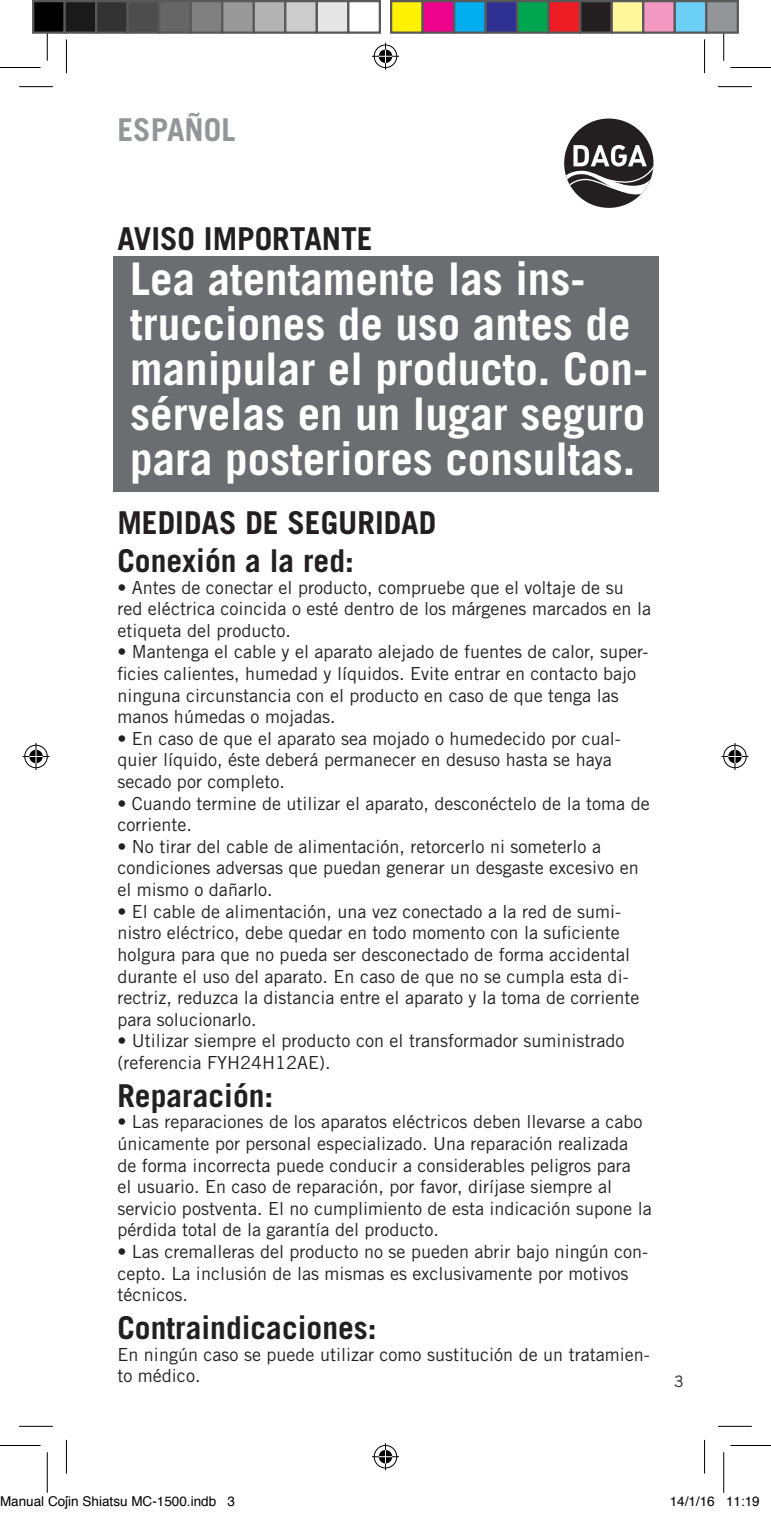
<style>
.page{position:relative;width:771px;height:1513px;background:#fff}
.page>*{position:absolute;margin:0;border:0;box-sizing:border-box;transform-origin:0 0}
.t1{font:700 45px/45px "Trade Gothic LT Std";color:#fff}
.t2{font:700 31.5px/37.8px "Trade Gothic LT Std";color:#231f20}
.t3{font:700 31.5px "Trade Gothic LT Std";color:#939598}
.t4{font:18px/21.6px "Trade Gothic LT Std";color:#231f20}
.t5{font:15.75px "Trade Gothic LT Std";color:#231f20}
.t6{font:13.5px "Helvetica";color:#000}
</style>
<div class="page">
<div style="left:564px;top:119px;width:89px;height:89px;background:#231f20;border-radius:50%"></div>
<svg style="left:564px;top:145px;width:89px;height:52px"></svg>
<div style="left:113px;top:256px;width:545px;height:236px;background:#6c6d70"></div>
<hr style="left:19px;top:86px;width:34px;height:1px;background:#000">
<hr style="left:718px;top:86px;width:33px;height:1px;background:#000">
<hr style="left:19px;top:1426px;width:34px;height:1px;background:#000">
<hr style="left:718px;top:1426px;width:33px;height:1px;background:#000">
<hr style="left:66px;top:39px;width:1px;height:34px;background:#000">
<hr style="left:66px;top:1439px;width:1px;height:34px;background:#000">
<hr style="left:704px;top:39px;width:1px;height:34px;background:#000">
<hr style="left:704px;top:1439px;width:1px;height:34px;background:#000">
<hr style="left:0;top:67px;width:40px;height:1px;background:#000">
<hr style="left:730px;top:67px;width:41px;height:1px;background:#000">
<hr style="left:0;top:1445px;width:40px;height:1px;background:#000">
<hr style="left:730px;top:1445px;width:41px;height:1px;background:#000">
<hr style="left:47px;top:20px;width:1px;height:41px;background:#000">
<hr style="left:47px;top:1452px;width:1px;height:40px;background:#000">
<hr style="left:723px;top:20px;width:1px;height:41px;background:#000">
<hr style="left:723px;top:1452px;width:1px;height:40px;background:#000">
<svg style="left:372px;top:43px;width:27px;height:27px"></svg>
<svg style="left:372px;top:1443px;width:27px;height:27px"></svg>
<svg style="left:23px;top:743px;width:27px;height:27px"></svg>
<svg style="left:721px;top:743px;width:27px;height:27px"></svg>
<div style="left:33px;top:1px;width:32px;height:32px;background:#000"></div>
<div style="left:32px;top:0;width:34px;height:34px;border:2px solid #595959"></div>
<div style="left:65px;top:1px;width:31px;height:32px;background:#1a1a1a"></div>
<div style="left:64px;top:0;width:33px;height:34px;border:2px solid #595959"></div>
<div style="left:96px;top:1px;width:32px;height:32px;background:#333"></div>
<div style="left:95px;top:0;width:34px;height:34px;border:2px solid #595959"></div>
<div style="left:128px;top:1px;width:31px;height:32px;background:#4d4d4d"></div>
<div style="left:127px;top:0;width:33px;height:34px;border:2px solid #595959"></div>
<div style="left:159px;top:1px;width:32px;height:32px;background:#666"></div>
<div style="left:158px;top:0;width:34px;height:34px;border:2px solid #595959"></div>
<div style="left:191px;top:1px;width:31px;height:32px;background:#808080"></div>
<div style="left:190px;top:0;width:33px;height:34px;border:2px solid #595959"></div>
<div style="left:222px;top:1px;width:32px;height:32px;background:#999"></div>
<div style="left:221px;top:0;width:34px;height:34px;border:2px solid #595959"></div>
<div style="left:254px;top:1px;width:31px;height:32px;background:#b3b3b3"></div>
<div style="left:253px;top:0;width:33px;height:34px;border:2px solid #595959"></div>
<div style="left:285px;top:1px;width:32px;height:32px;background:#ccc"></div>
<div style="left:284px;top:0;width:34px;height:34px;border:2px solid #595959"></div>
<div style="left:317px;top:1px;width:31px;height:32px;background:#e6e6e6"></div>
<div style="left:316px;top:0;width:33px;height:34px;border:2px solid #595959"></div>
<div style="left:347px;top:0;width:34px;height:34px;border:2px solid #595959"></div>
<div style="left:391px;top:1px;width:31px;height:32px;background:#fff101"></div>
<div style="left:390px;top:0;width:34px;height:34px;border:2px solid #595959"></div>
<div style="left:422px;top:1px;width:32px;height:32px;background:#ed028c"></div>
<div style="left:421px;top:0;width:34px;height:34px;border:2px solid #595959"></div>
<div style="left:454px;top:1px;width:31px;height:32px;background:#00aeef"></div>
<div style="left:453px;top:0;width:34px;height:34px;border:2px solid #595959"></div>
<div style="left:485px;top:1px;width:32px;height:32px;background:#2e3092"></div>
<div style="left:484px;top:0;width:34px;height:34px;border:2px solid #595959"></div>
<div style="left:517px;top:1px;width:31px;height:32px;background:#00a54f"></div>
<div style="left:516px;top:0;width:34px;height:34px;border:2px solid #595959"></div>
<div style="left:548px;top:1px;width:32px;height:32px;background:#ee1d23"></div>
<div style="left:547px;top:0;width:34px;height:34px;border:2px solid #595959"></div>
<div style="left:580px;top:1px;width:31px;height:32px;background:#231f20"></div>
<div style="left:579px;top:0;width:34px;height:34px;border:2px solid #595959"></div>
<div style="left:611px;top:1px;width:32px;height:32px;background:#fff79a"></div>
<div style="left:610px;top:0;width:34px;height:34px;border:2px solid #595959"></div>
<div style="left:643px;top:1px;width:31px;height:32px;background:#f499c2"></div>
<div style="left:642px;top:0;width:34px;height:34px;border:2px solid #595959"></div>
<div style="left:674px;top:1px;width:32px;height:32px;background:#6bcff6"></div>
<div style="left:673px;top:0;width:34px;height:34px;border:2px solid #595959"></div>
<div style="left:706px;top:1px;width:31px;height:32px;background:#939598"></div>
<div style="left:705px;top:0;width:34px;height:34px;border:2px solid #595959"></div>
<h2 class="t3" style="left:117px;top:111px;width:119px">ESPAÑOL</h2>
<h2 class="t2" style="left:117px;top:219px;width:257px">AVISO IMPORTANTE</h2>
<h1 class="t1" style="left:130px;top:255px;width:519px">Lea atentamente las ins&shy;trucciones de uso antes de manipular el producto. Con&shy;sérvelas en un lugar seguro para posteriores consultas.</h1>
<h2 class="t2" style="left:117px;top:503px;width:320px">MEDIDAS DE SEGURIDAD<br>Conexión a la red:</h2>
<p class="t4" style="left:117px;top:576px;width:535px">• Antes de conectar el producto, compruebe que el voltaje de su red eléctrica coincida o esté dentro de los márgenes marcados en la etiqueta del producto.</p>
<p class="t4" style="left:117px;top:641px;width:532px">• Mantenga el cable y el aparato alejado de fuentes de calor, super&shy;ficies calientes, humedad y líquidos. Evite entrar en contacto bajo ninguna circunstancia con el producto en caso de que tenga las manos húmedas o mojadas.</p>
<p class="t4" style="left:117px;top:727px;width:504px">• En caso de que el aparato sea mojado o humedecido por cual&shy;quier líquido, éste deberá permanecer en desuso hasta se haya secado por completo.</p>
<p class="t4" style="left:117px;top:792px;width:533px">• Cuando termine de utilizar el aparato, desconéctelo de la toma de corriente.</p>
<p class="t4" style="left:117px;top:835px;width:522px">• No tirar del cable de alimentación, retorcerlo ni someterlo a condiciones adversas que puedan generar un desgaste excesivo en el mismo o dañarlo.</p>
<p class="t4" style="left:117px;top:900px;width:523px">• El cable de alimentación, una vez conectado a la red de sumi&shy;nistro eléctrico, debe quedar en todo momento con la suficiente holgura para que no pueda ser desconectado de forma accidental durante el uso del aparato. En caso de que no se cumpla esta di&shy;rectriz, reduzca la distancia entre el aparato y la toma de corriente para solucionarlo.</p>
<p class="t4" style="left:117px;top:1030px;width:508px">• Utilizar siempre el producto con el transformador suministrado (referencia FYH24H12AE).</p>
<h2 class="t2" style="left:117px;top:1076px;width:157px">Reparación:</h2>
<p class="t4" style="left:117px;top:1111px;width:535px">• Las reparaciones de los aparatos eléctricos deben llevarse a cabo únicamente por personal especializado. Una reparación realizada de forma incorrecta puede conducir a considerables peligros para<br>el usuario. En caso de reparación, por favor, diríjase siempre al servicio postventa. El no cumplimiento de esta indicación supone la pérdida total de la garantía del producto.</p>
<p class="t4" style="left:117px;top:1240px;width:532px">• Las cremalleras del producto no se pueden abrir bajo ningún con&shy;cepto. La inclusión de las mismas es exclusivamente por motivos técnicos.</p>
<h2 class="t2" style="left:117px;top:1308px;width:261px">Contraindicaciones:</h2>
<p class="t4" style="left:117px;top:1343px;width:533px">En ningún caso se puede utilizar como sustitución de un tratamien&shy;to médico.</p>
<p class="t5" style="left:674px;top:1371px;width:11px">3</p>
<p class="t6" style="left:0;top:1491px;width:236px">Manual Cojín Shiatsu MC-1500.indb 3</p>
<p class="t6" style="left:669px;top:1491px;width:92px">14/1/16 11:19</p>
</div>
